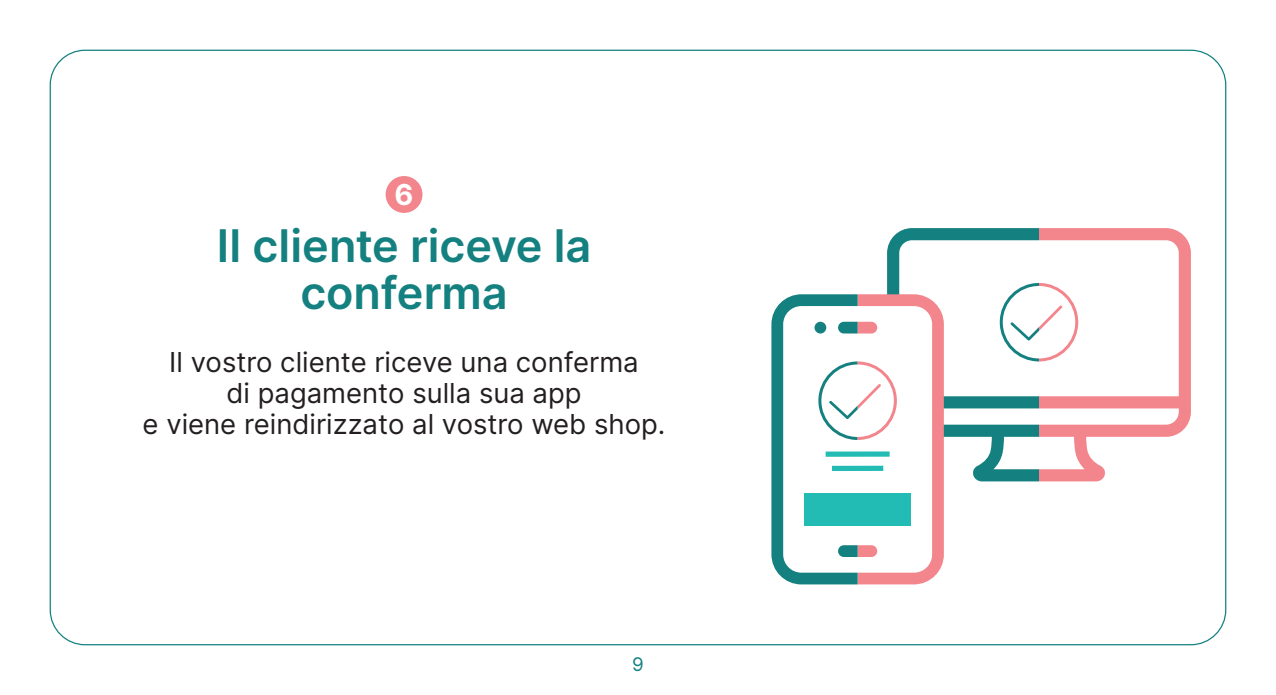
<style>
.page{position:relative;width:1276px;height:695px;background:#fff}
.page>*{position:absolute;margin:0;border:0;box-sizing:border-box;transform-origin:0 0}
.t1{font:600 45px/47.5px "Inter";color:#148080;text-align:center}
.t2{font:700 28.75px "Inter";color:#fff}
.t3{font:27.5px/31.2px "Inter";color:#231f20;text-align:center}
.t4{font:18.75px "Inter";color:#148080}
</style>
<div class="page">
<div style="left:386px;top:176px;width:36px;height:37px;background:#f3858d;border-radius:50%"></div>
<svg style="left:1039px;top:228px;width:152px;height:253px"></svg>
<svg style="left:887px;top:228px;width:152px;height:253px"></svg>
<svg style="left:998px;top:281px;width:81px;height:82px"></svg>
<svg style="left:771px;top:294px;width:173px;height:290px"></svg>
<p class="t2" style="left:394px;top:173px;width:20px">6</p>
<h1 class="t1" style="left:217px;top:220px;width:376px">Il cliente riceve la conferma</h1>
<p class="t3" style="left:143px;top:345px;width:524px">Il vostro cliente riceve una conferma<br>di pagamento sulla sua app<br>e viene reindirizzato al vostro web shop.</p>
<p class="t4" style="left:632px;top:650px;width:13px">9</p>
</div>
